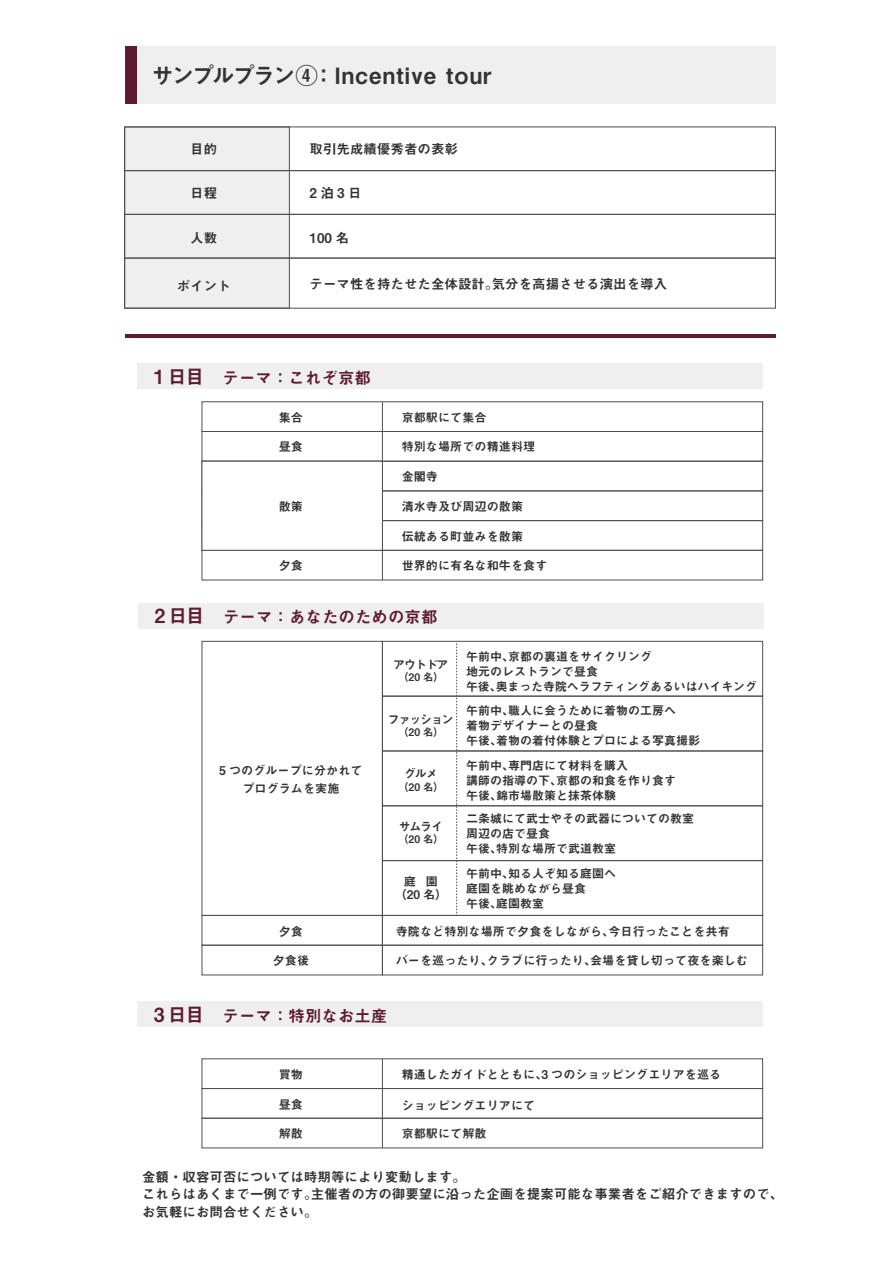
<style>
.page{position:relative;width:893px;height:1263px;background:#fff}
.page>*{position:absolute;margin:0;border:0;box-sizing:border-box;transform-origin:0 0}
.t1{font:22.5px "Midashi Go Pro MB31";letter-spacing:.05em;color:#323333}
.t2{font:19.5px "Midashi Go Pro MB31";letter-spacing:.025em;color:#5d1c2f}
.t3{font:16.5px "Midashi Go Pro MB31";color:#5d1c2f}
.t4{font:13.5px/17.5px "Midashi Go Pro MB31";color:#323333}
.t5{font:12.15px/18px "Midashi Go Pro MB31";color:#323333;text-align:center}
.t6{font:12px/15px "Midashi Go Pro MB31";color:#323333}
.t7{font:10.5px "Midashi Go Pro MB31";color:#323333}
</style>
<div class="page">
<div style="left:137px;top:363px;width:626px;height:26px;background:#f0eff0"></div>
<div style="left:138px;top:603px;width:625px;height:25px;background:#f0eff0"></div>
<div style="left:124px;top:127px;width:166px;height:181px;background:#f0eff0;border:1px solid #4f4f4f"></div>
<div style="left:125px;top:46px;width:650px;height:57px;background:#f0eff0"></div>
<div style="left:124px;top:170px;width:652px;height:45px;border:1px solid #4f4f4f"></div>
<div style="left:124px;top:214px;width:652px;height:44px;border:1px solid #4f4f4f"></div>
<div style="left:124px;top:258px;width:652px;height:50px;border:1px solid #4f4f4f"></div>
<div style="left:202px;top:431px;width:561px;height:30px;border:1px solid #4f4f4f"></div>
<div style="left:202px;top:461px;width:561px;height:30px;border:1px solid #4f4f4f"></div>
<div style="left:202px;top:491px;width:561px;height:30px;border:1px solid #4f4f4f"></div>
<div style="left:202px;top:520px;width:561px;height:30px;border:1px solid #4f4f4f"></div>
<div style="left:202px;top:550px;width:561px;height:30px;border:1px solid #4f4f4f"></div>
<hr style="left:125px;top:334px;width:650px;height:4px;background:#5d1c2f">
<div style="left:125px;top:46px;width:11px;height:57px;background:#5d1c2f"></div>
<hr style="left:382px;top:402px;width:1px;height:178px;background:#4f4f4f">
<div style="left:202px;top:461px;width:181px;height:89px;background:#fff;border:1px solid #4f4f4f"></div>
<div style="left:137px;top:1001px;width:626px;height:26px;background:#f0eff0"></div>
<div style="left:202px;top:1058px;width:561px;height:31px;border:1px solid #4f4f4f"></div>
<div style="left:202px;top:1118px;width:561px;height:30px;border:1px solid #4f4f4f"></div>
<hr style="left:382px;top:1059px;width:1px;height:89px;background:#4f4f4f">
<div style="left:202px;top:915px;width:181px;height:30px;border:1px solid #4f4f4f"></div>
<div style="left:202px;top:945px;width:181px;height:30px;border:1px solid #4f4f4f"></div>
<div style="left:382px;top:945px;width:381px;height:30px;border:1px solid #4f4f4f"></div>
<svg style="left:382px;top:641px;width:381px;height:275px"></svg>
<h1 class="t1" style="left:151px;top:57px;width:342px">サンプルプラン④：Incentive tour</h1>
<p class="t4" style="left:190px;top:138px;width:28px">目的</p>
<p class="t4" style="left:190px;top:183px;width:28px">日程</p>
<p class="t4" style="left:190px;top:227px;width:28px">人数</p>
<p class="t4" style="left:177px;top:276px;width:55px">ポイント</p>
<p class="t4" style="left:309px;top:138px;width:150px">取引先成績優秀者の表彰</p>
<p class="t4" style="left:309px;top:183px;width:54px">2泊3日</p>
<p class="t4" style="left:309px;top:227px;width:41px">100 名</p>
<p class="t4" style="left:309px;top:274px;width:359px">テーマ性を持たせた全体設計。気分を高揚させる演出を導入</p>
<h2 class="t2" style="left:154px;top:361px;width:52px">1日目</h2>
<h3 class="t3" style="left:223px;top:365px;width:150px">テーマ：これぞ京都</h3>
<p class="t5" style="left:279px;top:407px;width:26px">集合</p>
<p class="t5" style="left:279px;top:436px;width:26px">昼食</p>
<p class="t5" style="left:279px;top:496px;width:26px">散策</p>
<p class="t5" style="left:279px;top:555px;width:26px">夕食</p>
<p class="t5" style="left:402px;top:407px;width:87px">京都駅にて集合</p>
<p class="t5" style="left:402px;top:436px;width:135px">特別な場所での精進料理</p>
<p class="t5" style="left:402px;top:466px;width:38px">金閣寺</p>
<p class="t5" style="left:402px;top:496px;width:123px">清水寺及び周辺の散策</p>
<p class="t5" style="left:402px;top:525px;width:123px">伝統ある町並みを散策</p>
<p class="t5" style="left:402px;top:555px;width:147px">世界的に有名な和牛を食す</p>
<h2 class="t2" style="left:154px;top:600px;width:52px">2日目</h2>
<h3 class="t3" style="left:223px;top:604px;width:216px">テーマ：あなたのための京都</h3>
<p class="t6" style="left:393px;top:655px;width:57px">アウトドア</p>
<p class="t7" style="left:398px;top:668px;width:47px">（20 名）</p>
<p class="t6" style="left:466px;top:647px;width:293px">午前中、京都の裏道をサイクリング<br>地元のレストランで昼食<br>午後、奥まった寺院へラフティングあるいはハイキング</p>
<p class="t6" style="left:388px;top:710px;width:67px">ファッション</p>
<p class="t7" style="left:398px;top:723px;width:47px">（20 名）</p>
<p class="t6" style="left:466px;top:702px;width:235px">午前中、職人に会うために着物の工房へ<br>着物デザイナーとの昼食<br>午後、着物の着付体験とプロによる写真撮影</p>
<p class="t5" style="left:219px;top:760px;width:145px">5 つのグループに分かれてプログラムを実施</p>
<p class="t6" style="left:404px;top:765px;width:35px">グルメ</p>
<p class="t7" style="left:398px;top:778px;width:47px">（20 名）</p>
<p class="t6" style="left:466px;top:757px;width:211px">午前中、専門店にて材料を購入<br>講師の指導の下、京都の和食を作り食す午後、錦市場散策と抹茶体験</p>
<p class="t6" style="left:399px;top:818px;width:46px">サムライ</p>
<p class="t7" style="left:398px;top:831px;width:47px">（20 名）</p>
<p class="t6" style="left:466px;top:809px;width:229px">二条城にて武士やその武器についての教室周辺の店で昼食<br>午後、特別な場所で武道教室</p>
<p class="t6" style="left:395px;top:873px;width:54px;line-height:13.5px;text-align:center">庭　園（20 名）</p>
<p class="t6" style="left:466px;top:864px;width:151px">午前中、知る人ぞ知る庭園へ庭園を眺めながら昼食<br>午後、庭園教室</p>
<p class="t5" style="left:279px;top:921px;width:26px">夕食</p>
<p class="t5" style="left:396px;top:921px;width:336px">寺院など特別な場所で夕食をしながら、今日行ったことを共有</p>
<p class="t5" style="left:273px;top:950px;width:38px">夕食後</p>
<p class="t5" style="left:396px;top:950px;width:354px">バーを巡ったり、クラブに行ったり、会場を貸し切って夜を楽しむ</p>
<h2 class="t2" style="left:154px;top:999px;width:52px">3日目</h2>
<h3 class="t3" style="left:223px;top:1003px;width:166px">テーマ：特別なお土産</h3>
<p class="t5" style="left:279px;top:1064px;width:26px">買物</p>
<p class="t5" style="left:279px;top:1094px;width:26px">昼食</p>
<p class="t5" style="left:279px;top:1123px;width:26px">解散</p>
<p class="t5" style="left:402px;top:1064px;width:321px">精通したガイドとともに、3 つのショッピングエリアを巡る</p>
<p class="t5" style="left:402px;top:1095px;width:135px">ショッピングエリアにて</p>
<p class="t5" style="left:402px;top:1123px;width:87px">京都駅にて解散</p>
<p class="t4" style="left:142px;top:1166px;width:643px">金額・収容可否については時期等により変動します。<br>これらはあくまで一例です。主催者の方の御要望に沿った企画を提案可能な事業者をご紹介できますので、お気軽にお問合せください。</p>
</div>
